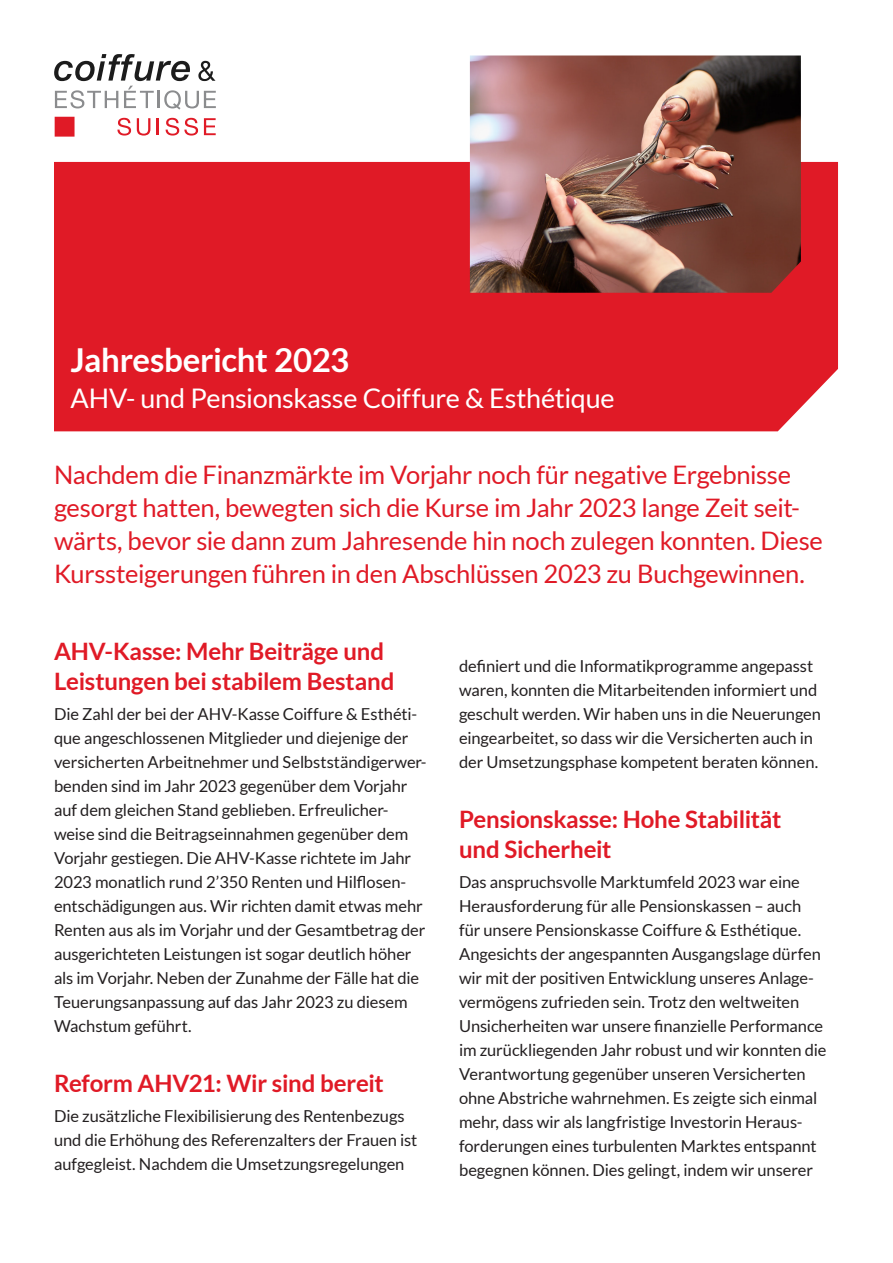
<style>
.page{position:relative;width:893px;height:1263px;background:#fff}
.page>*{position:absolute;margin:0;border:0;box-sizing:border-box;transform-origin:0 0}
.t1{font:700 33px "Lato";letter-spacing:-.01em;color:#fff}
.t2{font:27px "Lato";letter-spacing:-.01em;color:#fff}
.t3{font:25.5px/33px "Lato";letter-spacing:-.01em;color:#e01a26}
.t4{font:700 24px/30px "Lato";letter-spacing:-.01em;color:#e01a26}
.t5{font:16.5px/24px "Lato";letter-spacing:-.005em;color:#231f20}
</style>
<div class="page">
<div style="left:54px;top:162px;width:784px;height:269px;background:#e01a26"></div>
<img style="left:470px;top:56px;width:331px;height:237px">
<svg style="left:54px;top:54px;width:162px;height:56px"></svg>
<svg style="left:117px;top:118px;width:14px;height:18px"></svg>
<svg style="left:137px;top:118px;width:13px;height:18px"></svg>
<svg style="left:157px;top:118px;width:2px;height:17px"></svg>
<svg style="left:166px;top:118px;width:32px;height:18px"></svg>
<svg style="left:204px;top:118px;width:12px;height:17px"></svg>
<div style="left:55px;top:117px;width:20px;height:20px;background:#e01a26"></div>
<p class="t1" style="left:70px;top:341px;width:280px">Jahresbericht 2023</p>
<p class="t2" style="left:70px;top:383px;width:546px">AHV- und Pensionskasse Coiffure &amp; Esthétique</p>
<p class="t3" style="left:54px;top:458px;width:770px">Nachdem die Finanzmärkte im Vorjahr noch für negative Ergebnisse gesorgt hatten, bewegten sich die Kurse im Jahr 2023 lange Zeit seit&shy;wärts, bevor sie dann zum Jahresende hin noch zulegen konnten. Diese Kurssteigerungen führen in den Abschlüssen 2023 zu Buchgewinnen.</p>
<p class="t4" style="left:54px;top:636px;width:342px">AHV-Kasse: Mehr Beiträge und<br>Leistungen bei stabilem Bestand</p>
<p class="t5" style="left:54px;top:702px;width:374px">Die Zahl der bei der AHV-Kasse Coiffure &amp; Esthéti&shy;que angeschlossenen Mitglieder und diejenige der versicherten Arbeitnehmer und Selbstständigerwer&shy;benden sind im Jahr 2023 gegenüber dem Vorjahr auf dem gleichen Stand geblieben. Erfreulicher&shy;weise sind die Beitragseinnahmen gegenüber dem Vorjahr gestiegen. Die AHV-Kasse richtete im Jahr 2023 monatlich rund 2’350 Renten und Hilflosen&shy;entschädigungen aus. Wir richten damit etwas mehr Renten aus als im Vorjahr und der Gesamtbetrag der ausgerichteten Leistungen ist sogar deutlich höher als im Vorjahr. Neben der Zunahme der Fälle hat die Teuerungsanpassung auf das Jahr 2023 zu diesem Wachstum geführt.</p>
<p class="t4" style="left:54px;top:1068px;width:331px">Reform AHV21: Wir sind bereit</p>
<p class="t5" style="left:54px;top:1104px;width:365px">Die zusätzliche Flexibilisierung des Rentenbezugs und die Erhöhung des Referenzalters der Frauen ist aufgegleist. Nachdem die Umsetzungsregelungen</p>
<p class="t5" style="left:459px;top:654px;width:363px">definiert und die Informatikprogramme angepasst waren, konnten die Mitarbeitenden informiert und geschult werden. Wir haben uns in die Neuerungen eingearbeitet, so dass wir die Versicherten auch in der Umsetzungsphase kompetent beraten können.</p>
<p class="t4" style="left:459px;top:804px;width:324px">Pensionskasse: Hohe Stabilität und Sicherheit</p>
<p class="t5" style="left:459px;top:870px;width:369px">Das anspruchsvolle Marktumfeld 2023 war eine Herausforderung für alle Pensionskassen – auch für unsere Pensionskasse Coiffure &amp; Esthétique.<br>Angesichts der angespannten Ausgangslage dürfen wir mit der positiven Entwicklung unseres Anlage&shy;vermögens zufrieden sein. Trotz den weltweiten Unsicherheiten war unsere finanzielle Performance im zurückliegenden Jahr robust und wir konnten die Verantwortung gegenüber unseren Versicherten ohne Abstriche wahrnehmen. Es zeigte sich einmal mehr, dass wir als langfristige Investorin Heraus&shy;forderungen eines turbulenten Marktes entspannt begegnen können. Dies gelingt, indem wir unserer</p>
</div>
